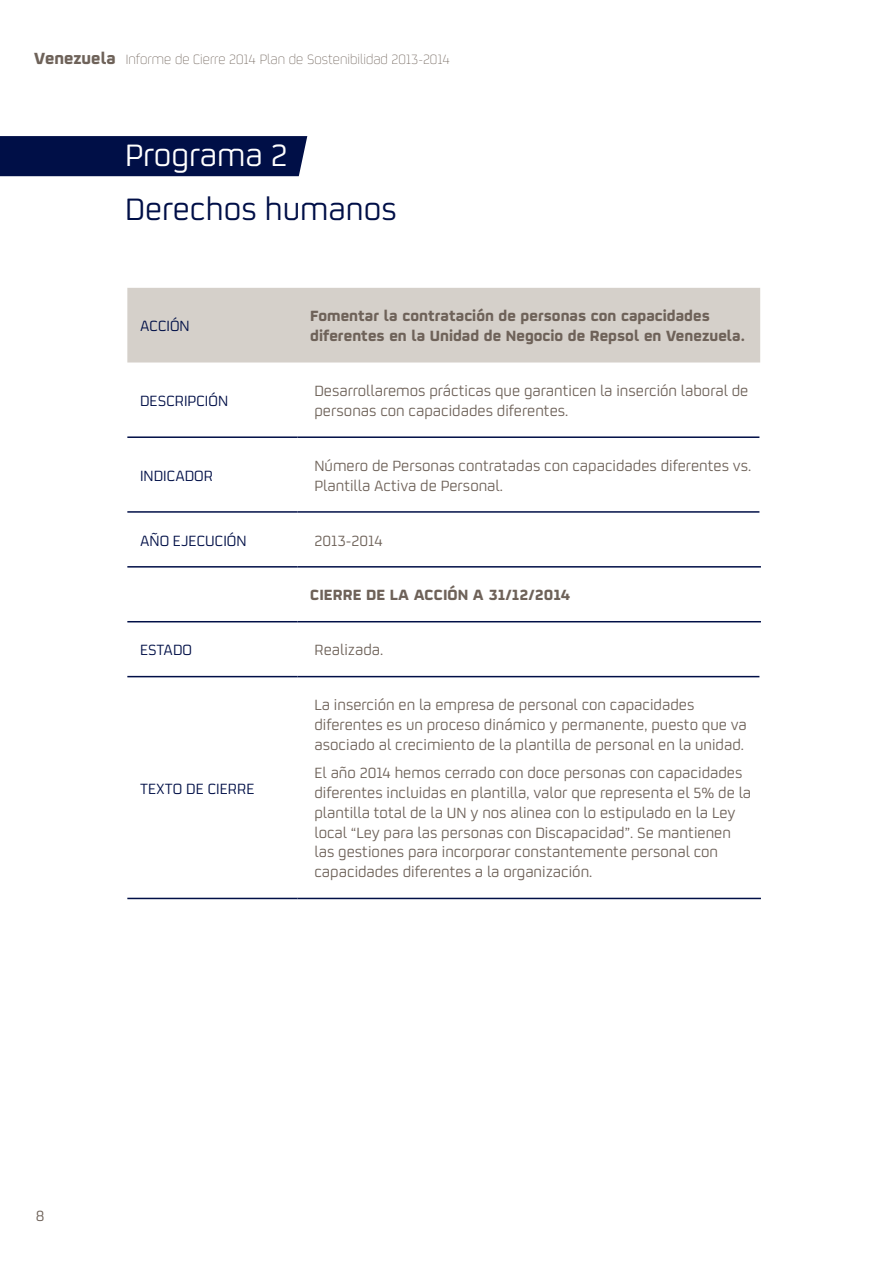
<style>
.page{position:relative;width:893px;height:1263px;background:#fff}
.page>*{position:absolute;margin:0;border:0;box-sizing:border-box;transform-origin:0 0}
.t1{font:34.5px "Repsol";color:#000f47}
.t2{font:34.5px "Repsol";color:#fff}
.t3{font:16.5px/19.8px "Repsol";color:#6e6259}
.t4{font:700 16.5px/19.8px "Repsol";color:#6e6259}
.t5{font:16.5px "Repsol";color:#000f47}
.t6{font:300 15px "Repsol";color:#6e6259}
.s1{font-weight:700;font-size:18px}
</style>
<div class="page">
<div style="left:0;top:136px;width:307px;height:40px;background:#000f47"></div>
<div style="left:127px;top:288px;width:633px;height:74px;background:#d5d0ca"></div>
<hr style="left:127px;top:511px;width:170px;height:2px;background:#000f47">
<hr style="left:297px;top:436px;width:462px;height:2px;background:#000f47">
<hr style="left:127px;top:676px;width:170px;height:1px;background:#000f47">
<hr style="left:127px;top:566px;width:170px;height:2px;background:#000f47">
<hr style="left:297px;top:566px;width:464px;height:2px;background:#000f47">
<hr style="left:127px;top:621px;width:170px;height:1px;background:#000f47">
<hr style="left:127px;top:898px;width:170px;height:1px;background:#000f47">
<hr style="left:297px;top:898px;width:464px;height:1px;background:#000f47">
<hr style="left:297px;top:511px;width:462px;height:2px;background:#000f47">
<hr style="left:127px;top:436px;width:170px;height:2px;background:#000f47">
<hr style="left:297px;top:621px;width:464px;height:1px;background:#000f47">
<hr style="left:297px;top:676px;width:462px;height:1px;background:#000f47">
<p class="t6" style="left:34px;top:49px;width:417px"><span class="s1">Venezuela</span> Informe de Cierre 2014 Plan de Sostenibilidad 2013-2014</p>
<h1 class="t2" style="left:125px;top:131px;width:164px">Programa 2</h1>
<h1 class="t1" style="left:125px;top:186px;width:273px">Derechos humanos</h1>
<p class="t5" style="left:140px;top:315px;width:51px">ACCIÓN</p>
<p class="t4" style="left:310px;top:304px;width:436px">Fomentar la contratación de personas con capacidades diferentes en la Unidad de Negocio de Repsol en Venezuela.</p>
<p class="t5" style="left:140px;top:389px;width:90px">DESCRIPCIÓN</p>
<p class="t3" style="left:314px;top:380px;width:435px">Desarrollaremos prácticas que garanticen la inserción laboral de personas con capacidades diferentes.</p>
<p class="t5" style="left:140px;top:464px;width:74px">INDICADOR</p>
<p class="t3" style="left:314px;top:455px;width:438px">Número de Personas contratadas con capacidades diferentes vs.<br>Plantilla Activa de Personal.</p>
<p class="t5" style="left:140px;top:529px;width:108px">AÑO EJECUCIÓN</p>
<p class="t3" style="left:314px;top:529px;width:70px">2013-2014</p>
<p class="t4" style="left:310px;top:583px;width:262px">CIERRE DE LA ACCIÓN A 31/12/2014</p>
<p class="t5" style="left:140px;top:639px;width:53px">ESTADO</p>
<p class="t3" style="left:314px;top:639px;width:70px">Realizada.</p>
<p class="t5" style="left:140px;top:777px;width:116px">TEXTO DE CIERRE</p>
<p class="t3" style="left:314px;top:694px;width:434px">La inserción en la empresa de personal con capacidades diferentes es un proceso dinámico y permanente, puesto que va asociado al crecimiento de la plantilla de personal en la unidad.</p>
<p class="t3" style="left:314px;top:762px;width:438px">El año 2014 hemos cerrado con doce personas con capacidades diferentes incluidas en plantilla, valor que representa el 5% de la plantilla total de la UN y nos alinea con lo estipulado en la Ley local “Ley para las personas con Discapacidad”. Se mantienen las gestiones para incorporar constantemente personal con capacidades diferentes a la organización.</p>
<p class="t3" style="left:36px;top:1205px;width:10px">8</p>
</div>
